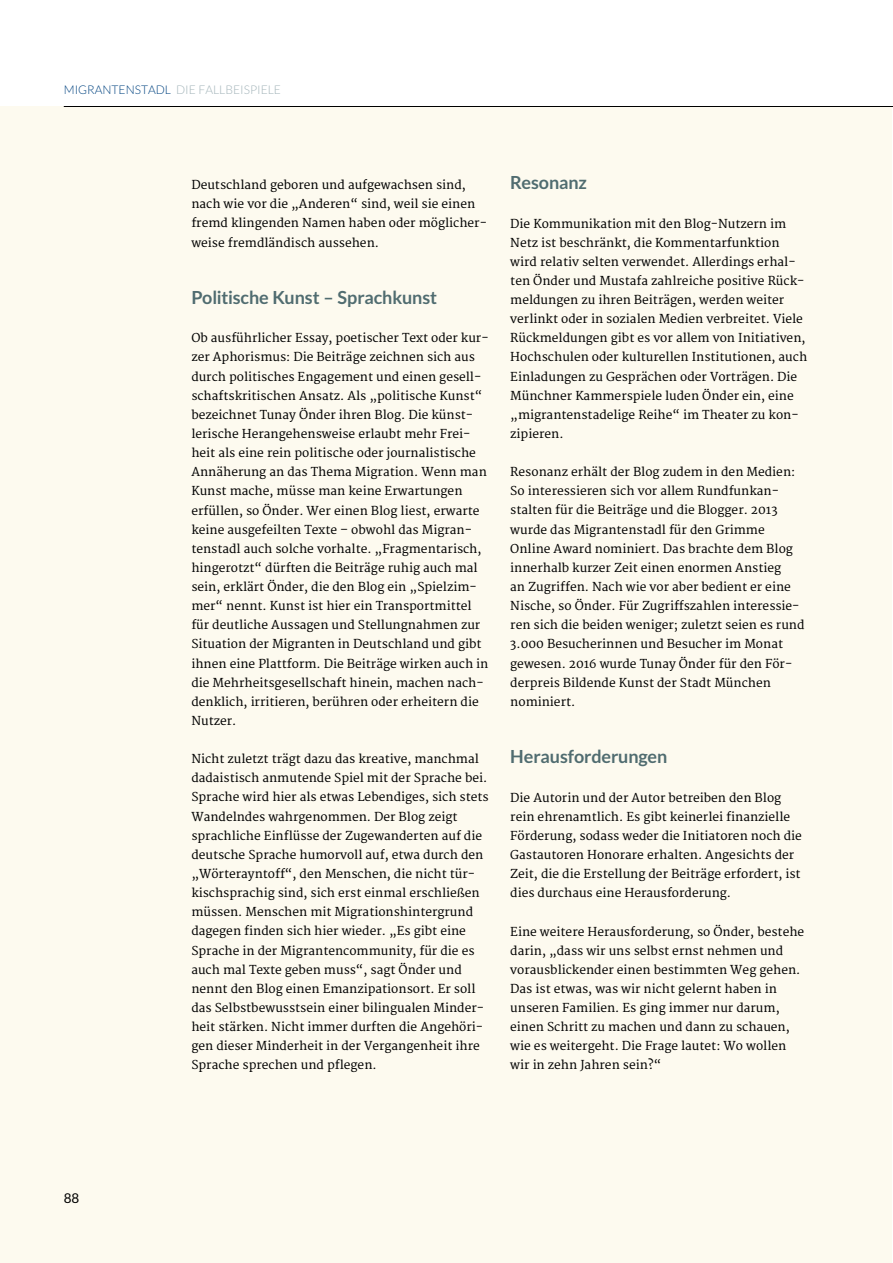
<style>
.page{position:relative;width:893px;height:1263px;background:#fff}
.page>*{position:absolute;margin:0;border:0;box-sizing:border-box;transform-origin:0 0}
.t1{font:700 18px "Lato";letter-spacing:-.005em;color:#506c70}
.t2{font:13.5px "Lato";color:#000}
.t3{font:12px/19.2px "Merriweather";color:#000}
.t4{font:300 12px "Lato";color:#004380}
.t5{font:300 12px "Lato";color:#a3b4b9}
.s1{color:#a3b4b9}
</style>
<div class="page">
<div style="left:0;top:106px;width:892px;height:1157px;background:#fdfaef"></div>
<hr style="left:64px;top:106px;width:829px;height:1px;background:#000">
<p class="t4" style="left:64px;top:83px;width:143px">M IGRANTE NSTADL <span class="s1">DI E FALLB</span></p>
<p class="t5" style="left:233px;top:83px;width:13px">EISPI</p>
<p class="t5" style="left:261px;top:83px;width:22px">ELE</p>
<p class="t3" style="left:191px;top:176px;width:297px">Deutschland geboren und aufgewachsen sind, nach wie vor die „Anderen“ sind, weil sie einen fremd klingenden Namen haben oder möglicher&shy;weise fremdländisch aussehen.</p>
<h1 class="t1" style="left:191px;top:287px;width:247px">Politische Kunst – Sprachkunst</h1>
<p class="t3" style="left:191px;top:329px;width:299px">Ob ausführlicher Essay, poetischer Text oder kur&shy;zer Aphorismus: Die Beiträge zeichnen sich aus durch politisches Engagement und einen gesell&shy;schaftskritischen Ansatz. Als „politische Kunst“ bezeichnet Tunay Önder ihren Blog. Die künst&shy;lerische Herangehensweise erlaubt mehr Frei&shy;heit als eine rein politische oder journalistische Annäherung an das Thema Migration. Wenn man Kunst mache, müsse man keine Erwartungen erfüllen, so Önder. Wer einen Blog liest, erwarte keine ausgefeilten Texte – obwohl das Migran&shy;tenstadl auch solche vorhalte. „Fragmentarisch, hingerotzt“ dürften die Beiträge ruhig auch mal sein, erklärt Önder, die den Blog ein „Spielzim&shy;mer“ nennt. Kunst ist hier ein Transportmittel für deutliche Aussagen und Stellungnahmen zur Situation der Migranten in Deutschland und gibt ihnen eine Plattform. Die Beiträge wirken auch in die Mehrheitsgesellschaft hinein, machen nach&shy;denklich, irritieren, berühren oder erheitern die Nutzer.</p>
<p class="t3" style="left:191px;top:750px;width:299px">Nicht zuletzt trägt dazu das kreative, manchmal dadaistisch anmutende Spiel mit der Sprache bei.<br>Sprache wird hier als etwas Lebendiges, sich stets Wandelndes wahrgenommen. Der Blog zeigt sprachliche Einflüsse der Zugewanderten auf die deutsche Sprache humorvoll auf, etwa durch den „Wörterayntoff“, den Menschen, die nicht tür&shy;kischsprachig sind, sich erst einmal erschließen müssen. Menschen mit Migrationshintergrund dagegen finden sich hier wieder. „Es gibt eine Sprache in der Migrantencommunity, für die es auch mal Texte geben muss“, sagt Önder und nennt den Blog einen Emanzipationsort. Er soll das Selbstbewusstsein einer bilingualen Minder&shy;heit stärken. Nicht immer durften die Angehöri&shy;gen dieser Minderheit in der Vergangenheit ihre Sprache sprechen und pflegen.</p>
<h1 class="t1" style="left:510px;top:172px;width:78px">Resonanz</h1>
<p class="t3" style="left:510px;top:214px;width:298px">Die Kommunikation mit den Blog-Nutzern im Netz ist beschränkt, die Kommentarfunktion wird relativ selten verwendet. Allerdings erhal&shy;ten Önder und Mustafa zahlreiche positive Rück&shy;meldungen zu ihren Beiträgen, werden weiter verlinkt oder in sozialen Medien verbreitet. Viele Rückmeldungen gibt es vor allem von Initiativen, Hochschulen oder kulturellen Institutionen, auch Einladungen zu Gesprächen oder Vorträgen. Die Münchner Kammerspiele luden Önder ein, eine „migrantenstadelige Reihe“ im Theater zu kon&shy;zipieren.</p>
<p class="t3" style="left:510px;top:463px;width:296px">Resonanz erhält der Blog zudem in den Medien:<br>So interessieren sich vor allem Rundfunkan&shy;stalten für die Beiträge und die Blogger. 2013 wurde das Migrantenstadl für den Grimme Online Award nominiert. Das brachte dem Blog innerhalb kurzer Zeit einen enormen Anstieg<br>an Zugriffen. Nach wie vor aber bedient er eine Nische, so Önder. Für Zugriffszahlen interessie&shy;ren sich die beiden weniger; zuletzt seien es rund 3.000 Besucherinnen und Besucher im Monat gewesen. 2016 wurde Tunay Önder für den För&shy;derpreis Bildende Kunst der Stadt München nominiert.</p>
<h1 class="t1" style="left:510px;top:746px;width:159px">Herausforderungen</h1>
<p class="t3" style="left:510px;top:788px;width:293px">Die Autorin und der Autor betreiben den Blog rein ehrenamtlich. Es gibt keinerlei finanzielle Förderung, sodass weder die Initiatoren noch die Gastautoren Honorare erhalten. Angesichts der Zeit, die die Erstellung der Beiträge erfordert, ist dies durchaus eine Herausforderung.</p>
<p class="t3" style="left:510px;top:922px;width:296px">Eine weitere Herausforderung, so Önder, bestehe darin, „dass wir uns selbst ernst nehmen und vorausblickender einen bestimmten Weg gehen.<br>Das ist etwas, was wir nicht gelernt haben in unseren Familien. Es ging immer nur darum, einen Schritt zu machen und dann zu schauen, wie es weitergeht. Die Frage lautet: Wo wollen wir in zehn Jahren sein?“</p>
<p class="t2" style="left:64px;top:1191px;width:17px">88</p>
</div>
